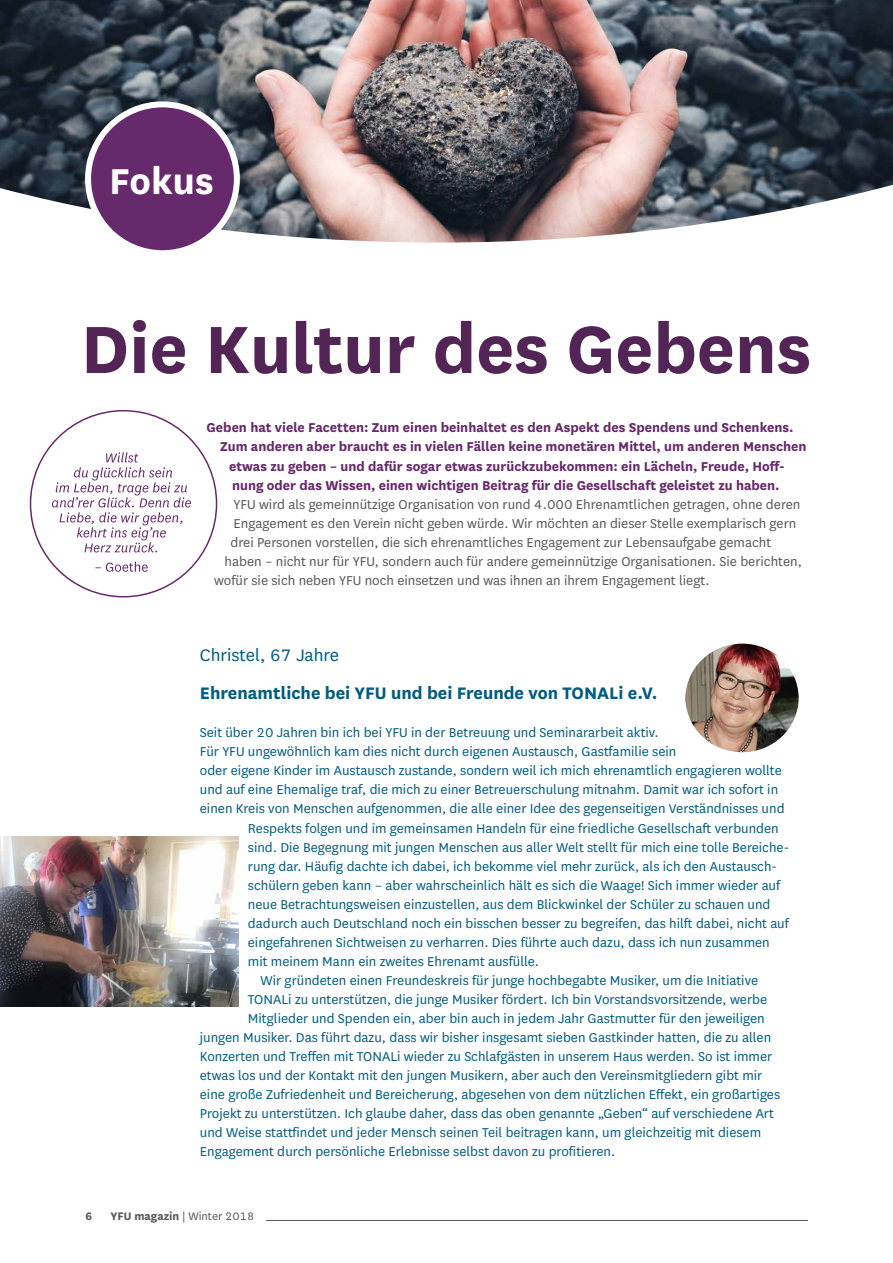
<style>
.page{position:relative;width:893px;height:1263px;background:#fff}
.page>*{position:absolute;margin:0;border:0;box-sizing:border-box;transform-origin:0 0}
.t1{font:700 78px "National";color:#532456}
.t2{font:700 42px "National";color:#fff}
.t3{font:700 19.5px "National";color:#005c81}
.t4{font:19.5px "National";color:#005c81}
.t5{font:15px "National";color:#005c81}
.t6{font:15px "National";color:#575756}
.t7{font:700 15px "National";color:#66296b}
.t8{font:12.75px "National";color:#575756}
.t9{font:700 12.75px "National";color:#575756}
.s1{font-weight:700}
</style>
<div class="page">
<hr style="left:85px;top:1220px;width:723px;height:1px;background:#575756">
<div style="left:85px;top:1211px;width:26px;height:13px;background:#fff"></div>
<div style="left:111px;top:1211px;width:155px;height:13px;background:#fff"></div>
<img style="left:0;top:0;width:893px;height:243px">
<div style="left:88px;top:104px;width:149px;height:149px;background:#66296b;border-radius:50%"></div>
<div style="left:85px;top:101px;width:155px;height:155px;border:6px solid #fff;border-radius:50%"></div>
<img style="left:687px;top:645px;width:110px;height:106px">
<div style="left:684px;top:642px;width:116px;height:112px;border:2px solid #fff;border-radius:50%"></div>
<svg style="left:95px;top:562px;width:53px;height:10px"></svg>
<svg style="left:52px;top:452px;width:139px;height:100px"></svg>
<img style="left:0;top:836px;width:238px;height:170px">
<h2 class="t2" style="left:109px;top:151px;width:106px">Fokus</h2>
<h1 class="t1" style="left:81px;top:294px;width:732px">Die Kultur des Gebens</h1>
<p class="t7" style="left:207px;top:417px;width:588px">Geben hat viele Facetten: Zum einen beinhaltet es den Aspekt des Spendens und Schenkens.</p>
<p class="t7" style="left:220px;top:436px;width:588px">Zum anderen aber braucht es in vielen Fällen keine monetären Mittel, um anderen Menschen</p>
<p class="t7" style="left:229px;top:455px;width:557px">etwas zu geben – und dafür sogar etwas zurückzubekommen: ein Lächeln, Freude, Hoff-</p>
<p class="t7" style="left:232px;top:474px;width:549px">nung oder das Wissen, einen wichtigen Beitrag für die Gesellschaft geleistet zu haben.</p>
<p class="t6" style="left:234px;top:494px;width:568px">YFU wird als gemeinnützige Organisation von rund 4.000 Ehrenamtlichen getragen, ohne deren</p>
<p class="t6" style="left:234px;top:513px;width:564px">Engagement es den Verein nicht geben würde. Wir möchten an dieser Stelle exemplarisch gern</p>
<p class="t6" style="left:231px;top:532px;width:542px">drei Personen vorstellen, die sich ehrenamtliches Engagement zur Lebensaufgabe gemacht</p>
<p class="t6" style="left:225px;top:551px;width:579px">haben – nicht nur für YFU, sondern auch für andere gemeinnützige Organisationen. Sie berichten,</p>
<p class="t6" style="left:214px;top:570px;width:497px">wofür sie sich neben YFU noch einsetzen und was ihnen an ihrem Engagement liegt.</p>
<h3 class="t4" style="left:200px;top:642px;width:141px">Christel, 67 Jahre</h3>
<h3 class="t3" style="left:200px;top:679px;width:459px">Ehrenamtliche bei YFU und bei Freunde von TONALi e.V.</h3>
<p class="t5" style="left:200px;top:723px;width:460px">Seit über 20 Jahren bin ich bei YFU in der Betreuung und Seminararbeit aktiv.</p>
<p class="t5" style="left:200px;top:742px;width:478px">Für YFU ungewöhnlich kam dies nicht durch eigenen Austausch, Gastfamilie sein</p>
<p class="t5" style="left:200px;top:761px;width:583px">oder eigene Kinder im Austausch zustande, sondern weil ich mich ehrenamtlich engagieren wollte</p>
<p class="t5" style="left:200px;top:780px;width:580px">und auf eine Ehemalige traf, die mich zu einer Betreuerschulung mitnahm. Damit war ich sofort in</p>
<p class="t5" style="left:200px;top:799px;width:586px">einen Kreis von Menschen aufgenommen, die alle einer Idee des gegenseitigen Verständnisses und</p>
<p class="t5" style="left:248px;top:818px;width:532px">Respekts folgen und im gemeinsamen Handeln für eine friedliche Gesellschaft verbunden</p>
<p class="t5" style="left:248px;top:837px;width:543px">sind. Die Begegnung mit jungen Menschen aus aller Welt stellt für mich eine tolle Bereiche-</p>
<p class="t5" style="left:248px;top:856px;width:531px">rung dar. Häufig dachte ich dabei, ich bekomme viel mehr zurück, als ich den Austausch-</p>
<p class="t5" style="left:248px;top:875px;width:534px">schülern geben kann – aber wahrscheinlich hält es sich die Waage! Sich immer wieder auf</p>
<p class="t5" style="left:248px;top:894px;width:524px">neue Betrachtungsweisen einzustellen, aus dem Blickwinkel der Schüler zu schauen und</p>
<p class="t5" style="left:248px;top:913px;width:542px">dadurch auch Deutschland noch ein bisschen besser zu begreifen, das hilft dabei, nicht auf</p>
<p class="t5" style="left:248px;top:932px;width:523px">eingefahrenen Sichtweisen zu verharren. Dies führte auch dazu, dass ich nun zusammen</p>
<p class="t5" style="left:248px;top:951px;width:293px">mit meinem Mann ein zweites Ehrenamt ausfülle.</p>
<p class="t5" style="left:261px;top:970px;width:499px">Wir gründeten einen Freundeskreis für junge hochbegabte Musiker, um die Initiative</p>
<p class="t5" style="left:248px;top:990px;width:521px">TONALi zu unterstützen, die junge Musiker fördert. Ich bin Vorstandsvorsitzende, werbe</p>
<p class="t5" style="left:248px;top:1009px;width:518px">Mitglieder und Spenden ein, aber bin auch in jedem Jahr Gastmutter für den jeweiligen</p>
<p class="t5" style="left:200px;top:1028px;width:573px">jungen Musiker. Das führt dazu, dass wir bisher insgesamt sieben Gastkinder hatten, die zu allen</p>
<p class="t5" style="left:200px;top:1047px;width:574px">Konzerten und Treffen mit TONALi wieder zu Schlafgästen in unserem Haus werden. So ist immer</p>
<p class="t5" style="left:200px;top:1066px;width:564px">etwas los und der Kontakt mit den jungen Musikern, aber auch den Vereinsmitgliedern gibt mir</p>
<p class="t5" style="left:200px;top:1085px;width:582px">eine große Zufriedenheit und Bereicherung, abgesehen von dem nützlichen Effekt, ein großartiges</p>
<p class="t5" style="left:200px;top:1104px;width:576px">Projekt zu unterstützen. Ich glaube daher, dass das oben genannte „Geben“ auf verschiedene Art</p>
<p class="t5" style="left:200px;top:1123px;width:563px">und Weise stattfindet und jeder Mensch seinen Teil beitragen kann, um gleichzeitig mit diesem</p>
<p class="t5" style="left:200px;top:1142px;width:417px">Engagement durch persönliche Erlebnisse selbst davon zu profitieren.</p>
<p class="t9" style="left:85px;top:1207px;width:9px">6</p>
<p class="t8" style="left:111px;top:1208px;width:145px"><span class="s1">YFU magazin</span> | Winter 2018</p>
</div>
